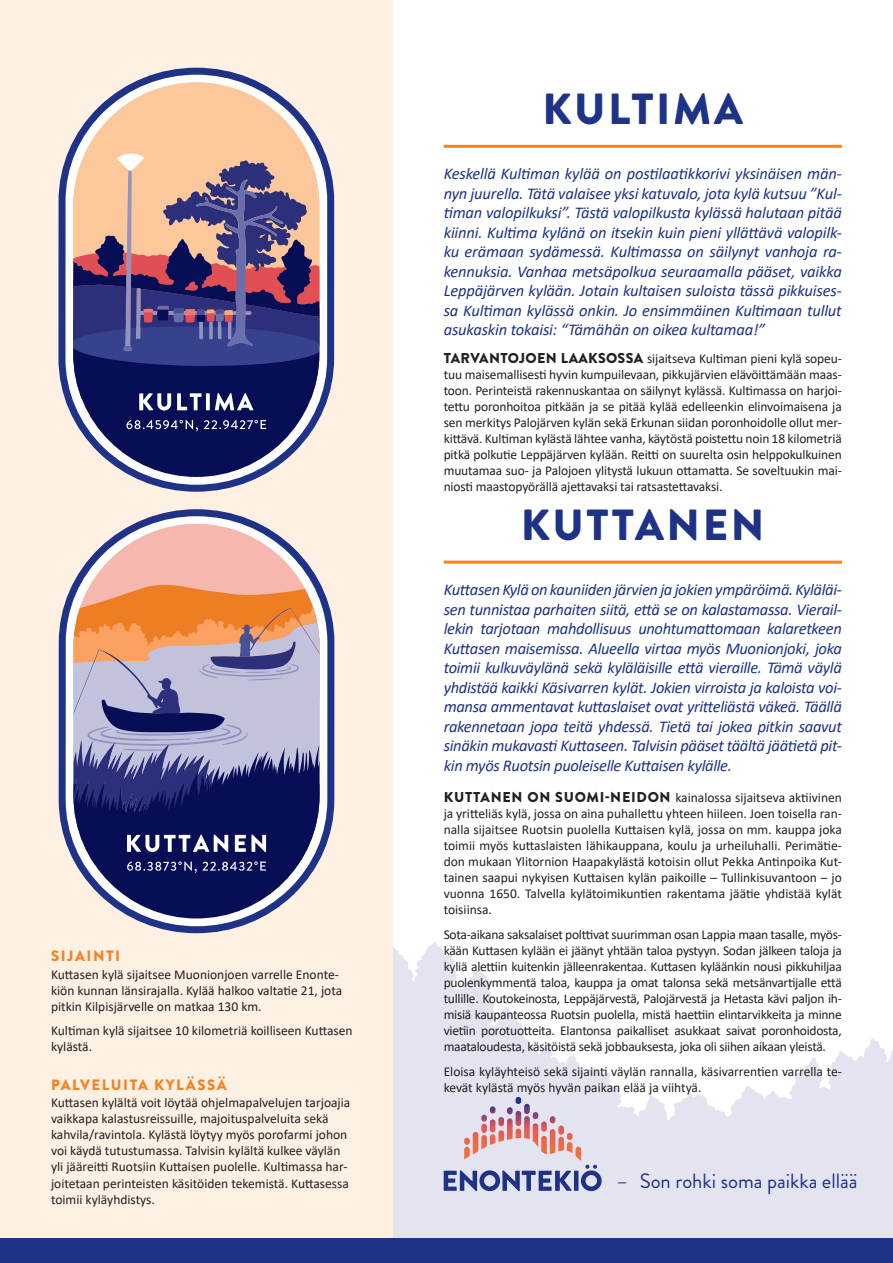
<style>
.page{position:relative;width:893px;height:1263px;background:#fff}
.page>*{position:absolute;margin:0;border:0;box-sizing:border-box;transform-origin:0 0}
.t1{font:900 43.5px "Brandon Grotesque";letter-spacing:.06em;color:#1e3287}
.t2{font:20.7px "Brandon Grotesque";color:#1e3287}
.t3{font:italic 16.5px/19.5px "Calibri";letter-spacing:-.02em;color:#1e3287;text-align:justify}
.t4{font:900 15px "Brandon Grotesque";letter-spacing:.1em;color:#f58220}
.t5{font:13.5px/16px "Calibri";color:#231f20}
.s1{font-family:"Brandon Grotesque";font-weight:900;font-size:14.25px}
</style>
<div class="page">
<svg style="left:393px;top:942px;width:500px;height:296px;fill:#e4e4f0"></svg>
<div style="left:0;top:0;width:393px;height:1263px;background:#fef0e2"></div>
<svg style="left:473px;top:1097px;width:100px;height:57px"></svg>
<svg style="left:444px;top:1170px;width:128px;height:21px"></svg>
<hr style="left:574px;top:1171px;width:4px;height:20px;background:#1e3287">
<svg style="left:581px;top:1165px;width:21px;height:26px"></svg>
<div style="left:0;top:1238px;width:893px;height:25px;background:#1e3287"></div>
<hr style="left:444px;top:561px;width:398px;height:3px;background:#f58220">
<hr style="left:444px;top:145px;width:398px;height:3px;background:#f58220">
<svg style="left:59px;top:68px;width:275px;height:424px"></svg>
<svg style="left:73px;top:82px;width:246px;height:71px;fill:#fcc89b"></svg>
<svg style="left:73px;top:153px;width:246px;height:324px"></svg>
<svg style="left:59px;top:509px;width:275px;height:424px"></svg>
<svg style="left:73px;top:524px;width:247px;height:394px"></svg>
<p class="t4" style="left:51px;top:945px;width:71px">SIJAINTI</p>
<p class="t5" style="left:51px;top:966px;width:293px">Kuttasen kylä sijaitsee Muonionjoen varrelle Enonte&shy;kiön kunnan länsirajalla. Kylää halkoo valtatie 21, jota pitkin Kilpisjärvelle on matkaa 130 km.</p>
<p class="t5" style="left:51px;top:1022px;width:303px">Kultiman kylä sijaitsee 10 kilometriä koilliseen Kuttasen kylästä.</p>
<p class="t4" style="left:51px;top:1074px;width:177px">PALVELUITA KYLÄSSÄ</p>
<p class="t5" style="left:51px;top:1094px;width:301px">Kuttasen kylältä voit löytää ohjelmapalvelujen tarjoajia vaikkapa kalastusreissuille, majoituspalveluita sekä kahvila/ravintola. Kylästä löytyy myös porofarmi johon voi käydä tutustumassa. Talvisin kylältä kulkee väylän yli jääreitti Ruotsiin Kuttaisen puolelle. Kultimassa har&shy;joitetaan perinteisten käsitöiden tekemistä. Kuttasessa toimii kyläyhdistys.</p>
<h1 class="t1" style="left:543px;top:78px;width:202px">KULTIMA</h1>
<p class="t3" style="left:444px;top:163px;width:400px">Keskellä Kultiman kylää on postilaatikkorivi yksinäisen män&shy;nyn juurella. Tätä valaisee yksi katuvalo, jota kylä kutsuu ”Kul&shy;timan valopilkuksi”. Tästä valopilkusta kylässä halutaan pitää kiinni. Kultima kylänä on itsekin kuin pieni yllättävä valopilk&shy;ku erämaan sydämessä. Kultimassa on säilynyt vanhoja ra&shy;kennuksia. Vanhaa metsäpolkua seuraamalla pääset, vaikka Leppäjärven kylään. Jotain kultaisen suloista tässä pikkuises&shy;sa Kultiman kylässä onkin. Jo ensimmäinen Kultimaan tullut asukaskin tokaisi: “Tämähän on oikea kultamaa!”</p>
<p class="t5" style="left:444px;top:350px;width:400px;text-align:justify"><span class="s1">TARVANTOJOEN LAAKSOSSA</span> sijaitseva Kultiman pieni kylä sopeu&shy;tuu maisemallisesti hyvin kumpuilevaan, pikkujärvien elävöittämään maas&shy;toon. Perinteistä rakennuskantaa on säilynyt kylässä. Kultimassa on harjoi&shy;tettu poronhoitoa pitkään ja se pitää kylää edelleenkin elinvoimaisena ja sen merkitys Palojärven kylän sekä Erkunan siidan poronhoidolle ollut mer&shy;kittävä. Kultiman kylästä lähtee vanha, käytöstä poistettu noin 18 kilometriä pitkä polkutie Leppäjärven kylään. Reitti on suurelta osin helppokulkuinen muutamaa suo- ja Palojoen ylitystä lukuun ottamatta. Se soveltuukin mai&shy;niosti maastopyörällä ajettavaksi tai ratsastettavaksi.</p>
<h1 class="t1" style="left:521px;top:494px;width:245px">KUTTANEN</h1>
<p class="t3" style="left:444px;top:579px;width:400px">Kuttasen Kylä on kauniiden järvien ja jokien ympäröimä. Kyläläi&shy;sen tunnistaa parhaiten siitä, että se on kalastamassa. Vierail&shy;lekin tarjotaan mahdollisuus unohtumattomaan kalaretkeen Kuttasen maisemissa. Alueella virtaa myös Muonionjoki, joka toimii kulkuväylänä sekä kyläläisille että vieraille. Tämä väylä yhdistää kaikki Käsivarren kylät. Jokien virroista ja kaloista voi&shy;mansa ammentavat kuttaslaiset ovat yritteliästä väkeä. Täällä rakennetaan jopa teitä yhdessä. Tietä tai jokea pitkin saavut sinäkin mukavasti Kuttaseen. Talvisin pääset täältä jäätietä pit&shy;kin myös Ruotsin puoleiselle Kuttaisen kylälle.</p>
<p class="t5" style="left:444px;top:789px;width:400px;text-align:justify"><span class="s1">KUTTANEN ON SUOMI-NEIDON</span> kainalossa sijaitseva aktiivinen ja yritteliäs kylä, jossa on aina puhallettu yhteen hiileen. Joen toisella ran&shy;nalla sijaitsee Ruotsin puolella Kuttaisen kylä, jossa on mm. kauppa joka toimii myös kuttaslaisten lähikauppana, koulu ja urheiluhalli. Perimätie&shy;don mukaan Ylitornion Haapakylästä kotoisin ollut Pekka Antinpoika Kut&shy;tainen saapui nykyisen Kuttaisen kylän paikoille – Tullinkisuvantoon – jo vuonna 1650. Talvella kylätoimikuntien rakentama jäätie yhdistää kylät toisiinsa.</p>
<p class="t5" style="left:444px;top:926px;width:400px;text-align:justify">Sota-aikana saksalaiset polttivat suurimman osan Lappia maan tasalle, myös&shy;kään Kuttasen kylään ei jäänyt yhtään taloa pystyyn. Sodan jälkeen taloja ja kyliä alettiin kuitenkin jälleenrakentaa. Kuttasen kyläänkin nousi pikkuhiljaa puolenkymmentä taloa, kauppa ja omat talonsa sekä metsänvartijalle että tullille. Koutokeinosta, Leppäjärvestä, Palojärvestä ja Hetasta kävi paljon ih&shy;misiä kaupanteossa Ruotsin puolella, mistä haettiin elintarvikkeita ja minne vietiin porotuotteita. Elantonsa paikalliset asukkaat saivat poronhoidosta, maataloudesta, käsitöistä sekä jobbauksesta, joka oli siihen aikaan yleistä.</p>
<p class="t5" style="left:444px;top:1063px;width:400px">Eloisa kyläyhteisö sekä sijainti väylän rannalla, käsivarrentien varrella te&shy;kevät kylästä myös hyvän paikan elää ja viihtyä.</p>
<h2 class="t2" style="left:616px;top:1167px;width:243px">– Son rohki soma paikka ellää</h2>
</div>
